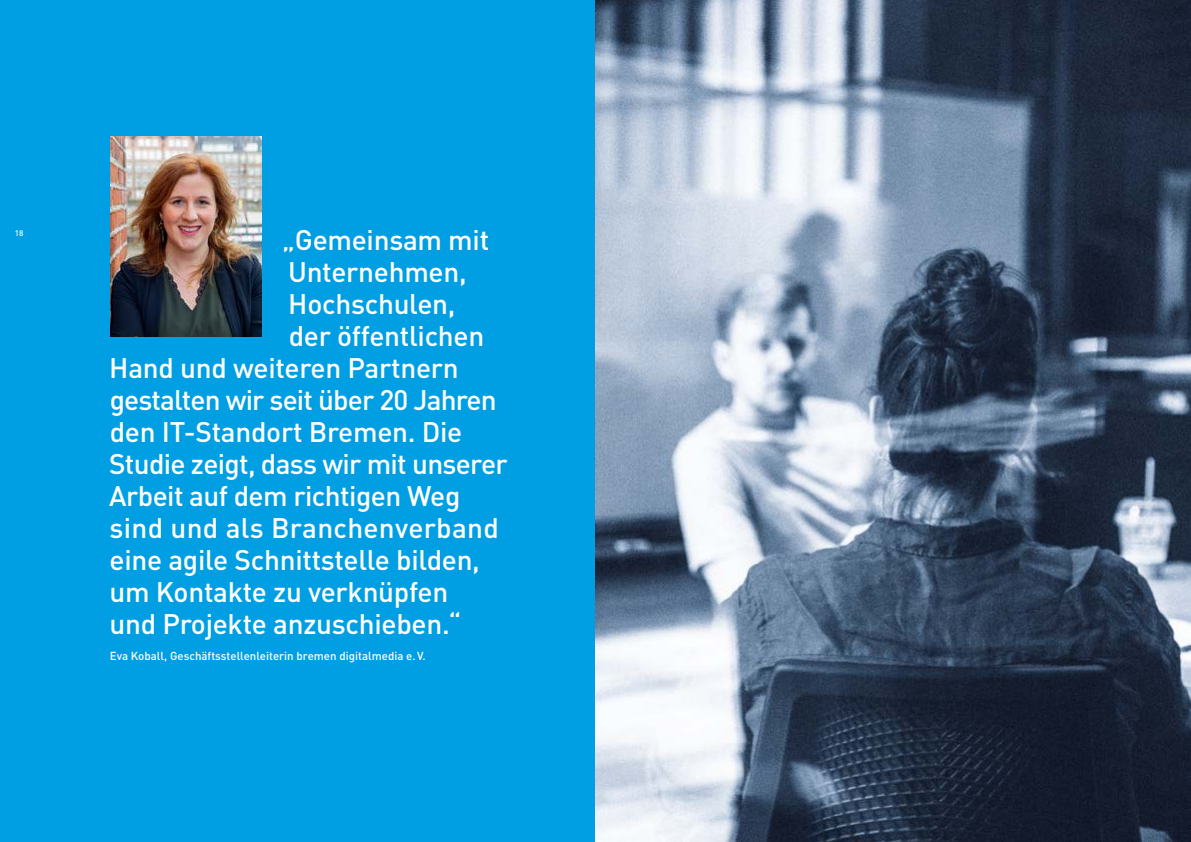
<style>
.page{position:relative;width:1191px;height:842px;background:#fff}
.page>*{position:absolute;margin:0;border:0;box-sizing:border-box;transform-origin:0 0}
.t1{font:500 28px "DINOT";letter-spacing:-.01em;color:#fff}
.t2{font:500 28px "DINOT";letter-spacing:-.03em;color:#fff}
.t3{font:500 28px "DINOT";letter-spacing:.01em;color:#fff}
.t4{font:500 11.5px "DINOT";color:#fff}
.t5{font:500 8px "DINOT";color:#fff}
</style>
<div class="page">
<div style="left:0;top:0;width:595px;height:842px;background:#009fe3"></div>
<img style="left:111px;top:136px;width:151px;height:200px">
<img style="left:595px;top:0;width:596px;height:842px">
<p class="t5" style="left:15px;top:228px;width:10px">18</p>
<p class="t1" style="left:282px;top:222px;width:209px">„Gemeinsam mit</p>
<p class="t1" style="left:288px;top:254px;width:180px">Unternehmen,</p>
<p class="t1" style="left:288px;top:286px;width:169px">Hochschulen,</p>
<p class="t1" style="left:289px;top:318px;width:197px">der öffentlichen</p>
<p class="t1" style="left:109px;top:350px;width:351px">Hand und weiteren Partnern</p>
<p class="t2" style="left:110px;top:382px;width:388px">gestalten wir seit über 20 Jahren</p>
<p class="t1" style="left:110px;top:414px;width:354px">den IT-Standort Bremen. Die</p>
<p class="t1" style="left:109px;top:446px;width:400px">Studie zeigt, dass wir mit unserer</p>
<p class="t1" style="left:109px;top:478px;width:353px">Arbeit auf dem richtigen Weg</p>
<p class="t3" style="left:110px;top:510px;width:391px">sind und als Branchenverband</p>
<p class="t1" style="left:110px;top:542px;width:372px">eine agile Schnittstelle bilden,</p>
<p class="t1" style="left:109px;top:574px;width:340px">um Kontakte zu verknüpfen</p>
<p class="t1" style="left:109px;top:606px;width:353px">und Projekte anzuschieben.“</p>
<p class="t4" style="left:110px;top:648px;width:317px">Eva Koball, Geschäftsstellenleiterin bremen digitalmedia e. V.</p>
</div>
